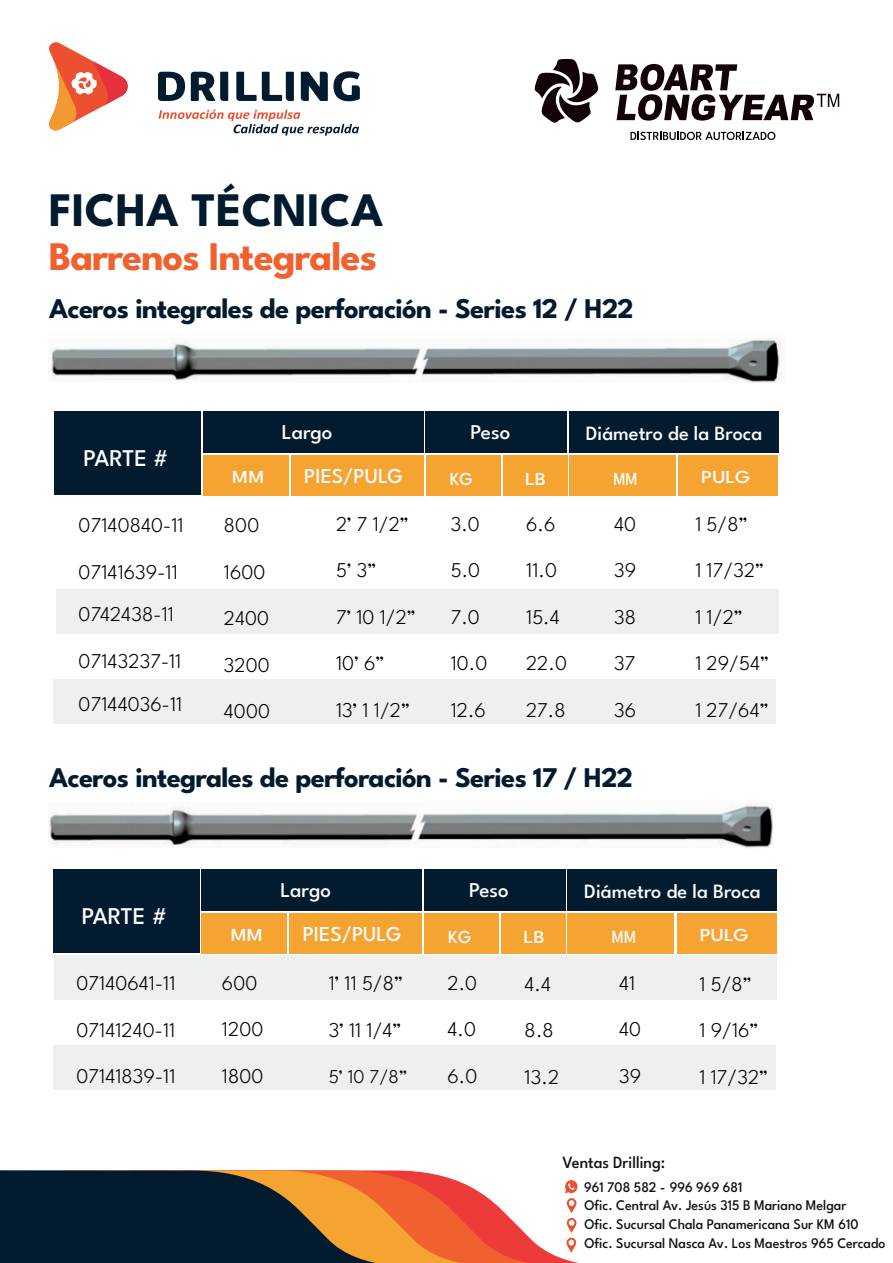
<style>
.page{position:relative;width:893px;height:1263px;background:#fff}
.page>*{position:absolute;margin:0;border:0;box-sizing:border-box;transform-origin:0 0}
.t1{font:700 48px "League Spartan";color:#031b2e}
.t2{font:700 40.5px "League Spartan";letter-spacing:-.025em;color:#f1612f}
.t3{font:700 28.5px "League Spartan";letter-spacing:-.025em;color:#031b2e}
.t4{font:500 24px "League Spartan";letter-spacing:-.01em;color:#fbfbfc}
.t5{font:500 21.15px "League Spartan";color:#fbfbfc}
.t6{font:300 21px/41.7px "League Spartan";color:#000002}
.t7{font:500 21px "League Spartan";color:#fbfbfc}
.t8{font:500 20.25px "League Spartan";color:#fbfbfc}
.t9{font:300 19.5px "League Spartan";color:#000002}
.t10{font:500 18.3px "League Spartan";color:#fbfbfc;scale:1.15 1}
.t11{font:500 18.3px "League Spartan";color:#fbfbfc}
.t12{font:500 18.3px "League Spartan";color:#fbfbfc;scale:.87 1}
.t13{font:500 17.1px "League Spartan";color:#111416;scale:.95 1}
.t14{font:500 14.7px/17.5px "League Spartan";color:#111416;scale:.95 1}
</style>
<div class="page">
<svg style="left:158px;top:72px;width:27px;height:29px"></svg>
<svg style="left:191px;top:72px;width:37px;height:29px"></svg>
<svg style="left:236px;top:72px;width:58px;height:29px"></svg>
<svg style="left:301px;top:71px;width:59px;height:30px"></svg>
<svg style="left:48px;top:42px;width:80px;height:89px"></svg>
<svg style="left:159px;top:110px;width:200px;height:26px"></svg>
<svg style="left:0;top:1170px;width:579px;height:93px;background:#775649"></svg>
<div style="left:291px;top:455px;width:132px;height:40px;background:#f6a431"></div>
<div style="left:569px;top:411px;width:209px;height:42px;background:#031b2e"></div>
<div style="left:426px;top:411px;width:141px;height:42px;background:#031b2e"></div>
<div style="left:203px;top:455px;width:86px;height:40px;background:#f6a431"></div>
<div style="left:203px;top:411px;width:220px;height:42px;background:#031b2e"></div>
<div style="left:55px;top:411px;width:146px;height:84px;background:#031b2e"></div>
<div style="left:426px;top:455px;width:75px;height:40px;background:#f6a431"></div>
<div style="left:503px;top:455px;width:64px;height:40px;background:#f6a431"></div>
<div style="left:569px;top:455px;width:106px;height:40px;background:#f6a431"></div>
<div style="left:678px;top:455px;width:100px;height:40px;background:#f6a431"></div>
<div style="left:56px;top:589px;width:722px;height:44px;background:#edf0ef"></div>
<div style="left:53px;top:680px;width:723px;height:44px;background:#edf0ef"></div>
<div style="left:289px;top:913px;width:133px;height:40px;background:#f6a431"></div>
<div style="left:567px;top:869px;width:210px;height:42px;background:#031b2e"></div>
<div style="left:424px;top:869px;width:142px;height:42px;background:#031b2e"></div>
<div style="left:201px;top:913px;width:86px;height:40px;background:#f6a431"></div>
<div style="left:201px;top:869px;width:221px;height:42px;background:#031b2e"></div>
<div style="left:53px;top:869px;width:146px;height:84px;background:#031b2e"></div>
<div style="left:424px;top:913px;width:75px;height:40px;background:#f6a431"></div>
<div style="left:501px;top:913px;width:65px;height:40px;background:#f6a431"></div>
<div style="left:567px;top:913px;width:107px;height:40px;background:#f6a431"></div>
<div style="left:677px;top:913px;width:100px;height:40px;background:#f6a431"></div>
<div style="left:54px;top:956px;width:722px;height:44px;background:#edf0ef"></div>
<div style="left:54px;top:1046px;width:722px;height:44px;background:#edf0ef"></div>
<img style="left:51px;top:338px;width:731px;height:45px">
<img style="left:49px;top:803px;width:723px;height:45px">
<svg style="left:534px;top:59px;width:65px;height:64px"></svg>
<svg style="left:615px;top:64px;width:224px;height:57px"></svg>
<svg style="left:630px;top:132px;width:145px;height:8px"></svg>
<h1 class="t1" style="left:49px;top:172px;width:336px">FICHA TÉCNICA</h1>
<h2 class="t2" style="left:49px;top:225px;width:330px">Barrenos Integrales</h2>
<h3 class="t3" style="left:49px;top:286px;width:586px">Aceros integrales de perforación - Series 12 / H22</h3>
<p class="t4" style="left:83px;top:439px;width:87px">PARTE #</p>
<p class="t6" style="left:79px;top:502px;width:107px">07140840-11</p>
<p class="t6" style="left:79px;top:549px;width:101px">07141639-11<br>0742438-11</p>
<p class="t6" style="left:79px;top:638px;width:105px;line-height:42.8px">07143237-11<br>07144036-11</p>
<p class="t7" style="left:282px;top:416px;width:52px">Largo</p>
<p class="t7" style="left:471px;top:416px;width:41px">Peso</p>
<p class="t8" style="left:586px;top:417px;width:178px">Diámetro de la Broca</p>
<p class="t10" style="left:232px;top:462px;width:29px">MM</p>
<p class="t5" style="left:304px;top:459px;width:100px">PIES/PULG</p>
<p class="t11" style="left:450px;top:464px;width:25px">KG</p>
<p class="t10" style="left:525px;top:464px;width:20px">LB</p>
<p class="t12" style="left:613px;top:465px;width:29px">MM</p>
<p class="t10" style="left:701px;top:462px;width:44px">PULG</p>
<p class="t6" style="left:224px;top:502px;width:37px">800</p>
<p class="t6" style="left:224px;top:549px;width:43px">1600</p>
<p class="t6" style="left:224px;top:595px;width:47px">2400</p>
<p class="t6" style="left:224px;top:642px;width:47px">3200</p>
<p class="t6" style="left:224px;top:688px;width:48px">4000</p>
<p class="t6" style="left:336px;top:501px;width:74px">2’ 7 1/2”</p>
<p class="t6" style="left:336px;top:547px;width:42px">5’ 3”</p>
<p class="t6" style="left:336px;top:594px;width:81px">7’ 10 1/2”</p>
<p class="t6" style="left:336px;top:640px;width:50px">10’ 6”</p>
<p class="t6" style="left:336px;top:687px;width:76px">13’ 1 1/2”</p>
<p class="t6" style="left:451px;top:501px;width:31px">3.0</p>
<p class="t6" style="left:451px;top:547px;width:31px">5.0</p>
<p class="t6" style="left:451px;top:594px;width:31px">7.0</p>
<p class="t6" style="left:451px;top:640px;width:38px">10.0</p>
<p class="t6" style="left:451px;top:687px;width:37px">12.6</p>
<p class="t6" style="left:526px;top:501px;width:31px">6.6</p>
<p class="t6" style="left:526px;top:547px;width:33px">11.0</p>
<p class="t6" style="left:526px;top:594px;width:35px">15.4</p>
<p class="t6" style="left:526px;top:640px;width:42px">22.0</p>
<p class="t6" style="left:526px;top:687px;width:41px">27.8</p>
<p class="t6" style="left:614px;top:501px;width:24px">40</p>
<p class="t6" style="left:614px;top:547px;width:24px">39</p>
<p class="t6" style="left:614px;top:594px;width:24px">38</p>
<p class="t6" style="left:614px;top:640px;width:23px">37</p>
<p class="t6" style="left:614px;top:687px;width:24px">36</p>
<p class="t6" style="left:695px;top:501px;width:54px">1 5/8”</p>
<p class="t6" style="left:695px;top:547px;width:70px">1 17/32”</p>
<p class="t6" style="left:695px;top:594px;width:49px">1 1/2”</p>
<p class="t6" style="left:695px;top:640px;width:75px">1 29/54”</p>
<p class="t6" style="left:695px;top:687px;width:75px">1 27/64”</p>
<h3 class="t3" style="left:49px;top:755px;width:585px">Aceros integrales de perforación - Series 17 / H22</h3>
<p class="t4" style="left:82px;top:897px;width:87px">PARTE #</p>
<p class="t6" style="left:76px;top:960px;width:101px">07140641-11</p>
<p class="t6" style="left:76px;top:1007px;width:101px">07141240-11</p>
<p class="t6" style="left:76px;top:1053px;width:101px">07141839-11</p>
<p class="t7" style="left:280px;top:874px;width:52px">Largo</p>
<p class="t7" style="left:469px;top:874px;width:41px">Peso</p>
<p class="t8" style="left:584px;top:875px;width:178px">Diámetro de la Broca</p>
<p class="t10" style="left:231px;top:920px;width:29px">MM</p>
<p class="t5" style="left:303px;top:917px;width:100px">PIES/PULG</p>
<p class="t11" style="left:448px;top:922px;width:25px">KG</p>
<p class="t10" style="left:523px;top:922px;width:20px">LB</p>
<p class="t12" style="left:612px;top:922px;width:29px">MM</p>
<p class="t10" style="left:700px;top:920px;width:44px">PULG</p>
<p class="t6" style="left:222px;top:960px;width:37px">600</p>
<p class="t6" style="left:222px;top:1006px;width:43px">1200</p>
<p class="t6" style="left:222px;top:1053px;width:43px">1800</p>
<p class="t6" style="left:329px;top:960px;width:76px">1’ 11 5/8”</p>
<p class="t6" style="left:329px;top:1007px;width:74px">3’ 11 1/4”</p>
<p class="t9" style="left:329px;top:1062px;width:80px">5’ 10 7/8”</p>
<p class="t6" style="left:448px;top:960px;width:31px">2.0</p>
<p class="t6" style="left:448px;top:1006px;width:30px">4.0</p>
<p class="t6" style="left:448px;top:1053px;width:32px">6.0</p>
<p class="t6" style="left:525px;top:961px;width:28px">4.4</p>
<p class="t6" style="left:525px;top:1007px;width:31px">8.8</p>
<p class="t6" style="left:525px;top:1054px;width:36px">13.2</p>
<p class="t6" style="left:619px;top:960px;width:18px">41</p>
<p class="t6" style="left:619px;top:1006px;width:24px">40</p>
<p class="t6" style="left:619px;top:1053px;width:24px">39</p>
<p class="t6" style="left:699px;top:961px;width:54px">1 5/8”</p>
<p class="t6" style="left:699px;top:1007px;width:61px">1 9/16”</p>
<p class="t6" style="left:699px;top:1054px;width:70px">1 17/32”</p>
<p class="t13" style="left:562px;top:1149px;width:110px">Ventas Drilling:</p>
<p class="t14" style="left:584px;top:1177px;width:278px">961 708 582 - 996 969 681<br>Ofic. Central Av. Jesús 315 B Mariano Melgar</p>
<p class="t14" style="left:584px;top:1213px;width:318px;line-height:18.9px">Ofic. Sucursal Chala Panamericana Sur KM 610<br>Ofic. Sucursal Nasca Av. Los Maestros 965 Cercado</p>
</div>
